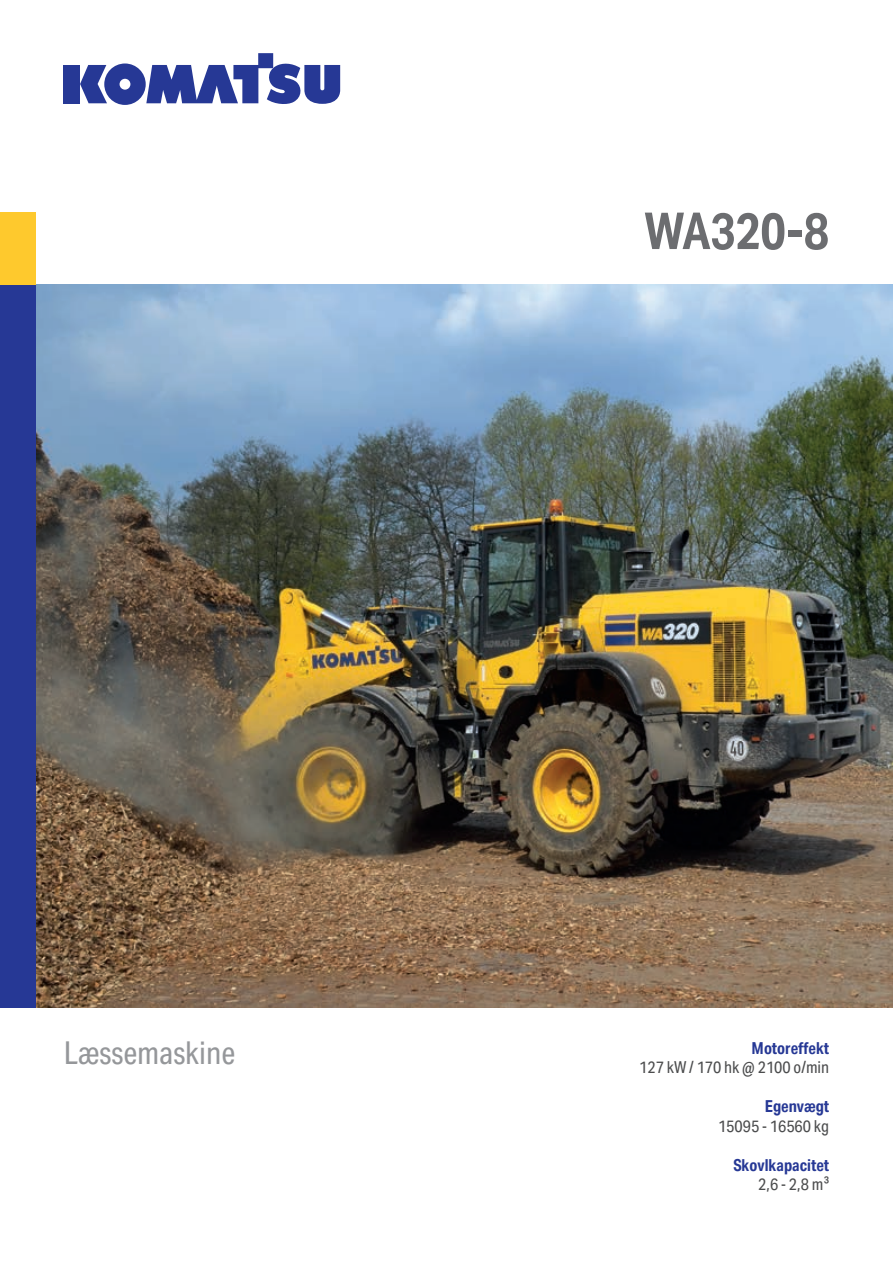
<style>
.page{position:relative;width:893px;height:1263px;background:#fff}
.page>*{position:absolute;margin:0;border:0;box-sizing:border-box;transform-origin:0 0}
.t1{font:700 51px "Aktiv Grotesk Cd";letter-spacing:-.01em;color:#6c6d70}
.t2{font:31.5px "Aktiv Grotesk Cd";color:#95979a}
.t3{font:16.5px "Aktiv Grotesk Cd";color:#4b4c4d}
.t4{font:700 16.5px "Aktiv Grotesk Cd";color:#263895}
</style>
<div class="page">
<img style="left:36px;top:285px;width:857px;height:723px">
<div style="left:64px;top:65px;width:16px;height:38px;background:#263895"></div>
<svg style="left:80px;top:53px;width:260px;height:52px"></svg>
<div style="left:0;top:213px;width:36px;height:85px;background:#fec92d"></div>
<div style="left:0;top:285px;width:36px;height:723px;background:#263895"></div>
<h2 class="t2" style="left:64px;top:1035px;width:173px">Læssemaskine</h2>
<h1 class="t1" style="left:645px;top:202px;width:186px">WA320-8</h1>
<p class="t4" style="left:752px;top:1038px;width:79px">Motoreffekt</p>
<p class="t3" style="left:639px;top:1058px;width:191px">127 kW / 170 hk @ 2100 o/min</p>
<p class="t4" style="left:765px;top:1097px;width:66px">Egenvægt</p>
<p class="t3" style="left:718px;top:1116px;width:113px">15095 - 16560 kg</p>
<p class="t4" style="left:733px;top:1155px;width:97px">Skovlkapacitet</p>
<p class="t3" style="left:758px;top:1175px;width:73px">2,6 - 2,8 m³</p>
</div>
